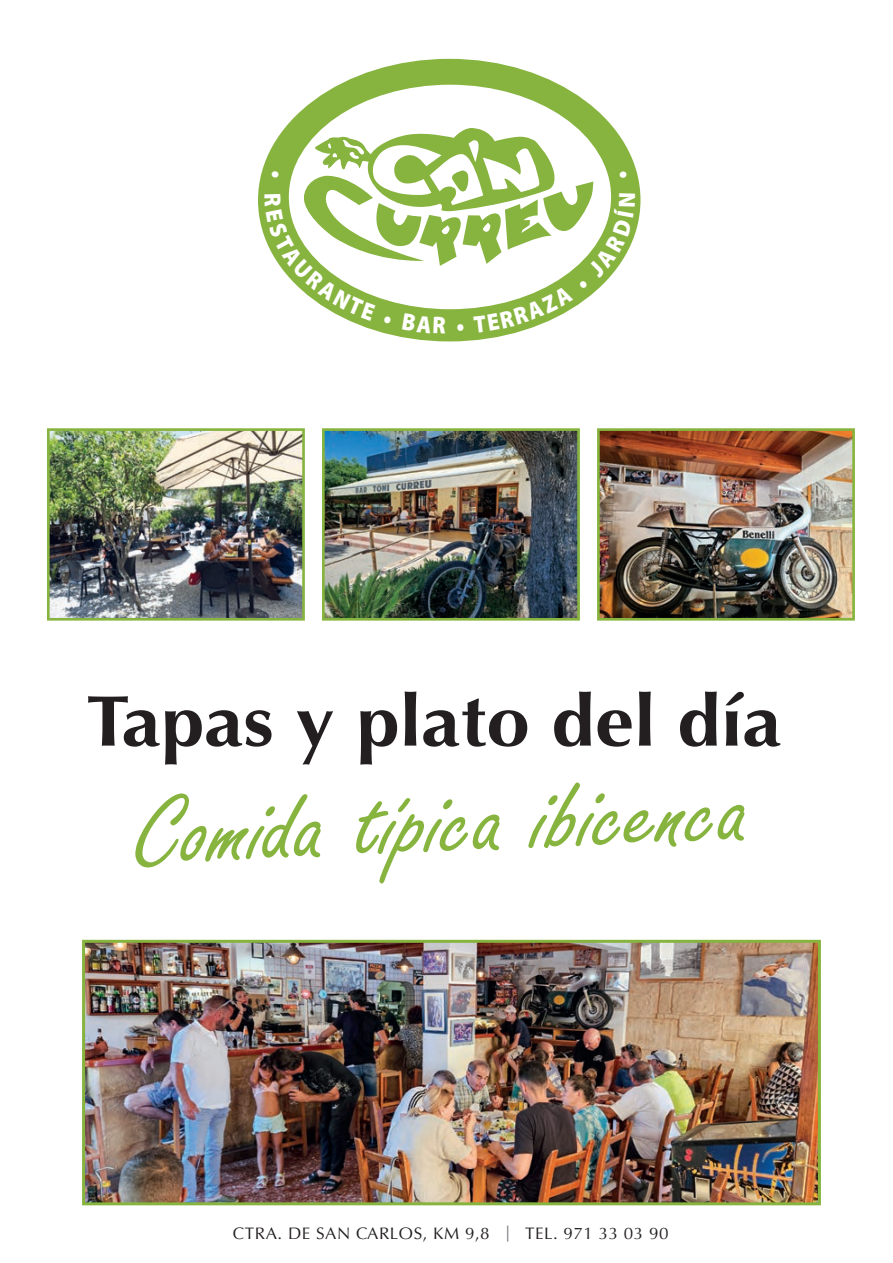
<style>
.page{position:relative;width:893px;height:1263px;background:#fff}
.page>*{position:absolute;margin:0;border:0;box-sizing:border-box;transform-origin:0 0}
.t1{font:106.05px "Freestyle Script";color:#87b43f;scale:1.09 1}
.t2{font:700 72px "Optima";color:#231f20;scale:1.09 1}
.t3{font:16.65px "Optima";letter-spacing:.03em;color:#231f20}
.s1{font-family:"Renault Life";color:#808285}
</style>
<div class="page">
<img style="left:601px;top:432px;width:250px;height:185px">
<div style="left:597px;top:428px;width:258px;height:193px;border:3px solid #87b43f"></div>
<img style="left:326px;top:432px;width:250px;height:185px">
<div style="left:322px;top:428px;width:258px;height:193px;border:3px solid #87b43f"></div>
<img style="left:51px;top:432px;width:250px;height:185px">
<div style="left:47px;top:428px;width:258px;height:193px;border:3px solid #87b43f"></div>
<img style="left:86px;top:944px;width:731px;height:257px">
<div style="left:82px;top:940px;width:739px;height:265px;border:3px solid #87b43f"></div>
<div style="left:258px;top:59px;width:382px;height:282px;background:#87b43f;border-radius:50%"></div>
<div style="left:289px;top:85px;width:322px;height:224px;background:#fff;border-radius:50%"></div>
<svg style="left:265px;top:114px;width:370px;height:220px"></svg>
<h2 class="t2" style="left:86px;top:679px;width:639px">Tapas y plato del día</h2>
<h1 class="t1" style="left:133px;top:774px;width:566px;rotate:-2deg">Comida típica ibicenca</h1>
<p class="t3" style="left:233px;top:1224px;width:437px">CTRA. DE SAN CARLOS, KM 9,8 <span class="s1">|</span> TEL. 971 33 03 90</p>
</div>
